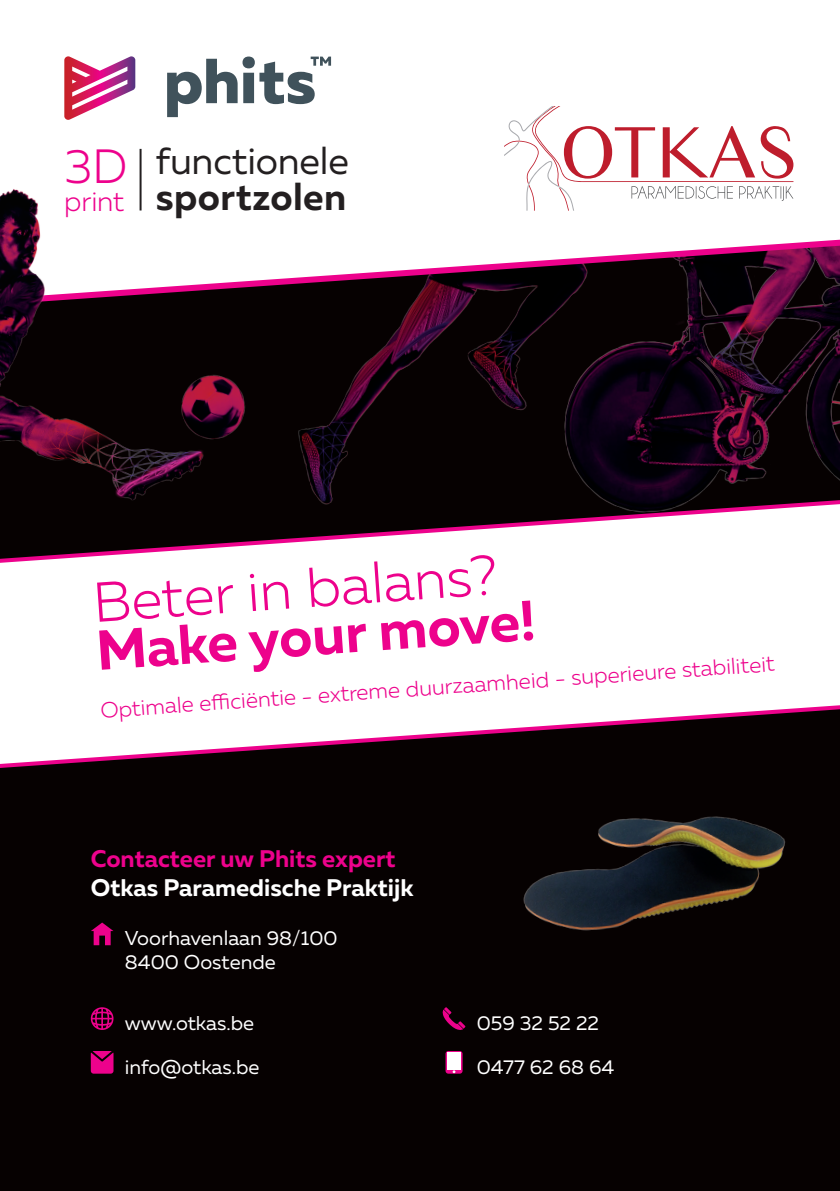
<style>
.page{position:relative;width:840px;height:1191px;background:#fff}
.page>*{position:absolute;margin:0;border:0;box-sizing:border-box;transform-origin:0 0}
.t1{font:300 56px "Muller";color:#ed028c}
.t2{font:700 56px "Muller";color:#ed028c}
.t3{font:300 48px "Muller";color:#ed028c}
.t4{font:37.4px "Muller";letter-spacing:-.005em;color:#231f20}
.t5{font:700 37.4px "Muller";letter-spacing:.01em;color:#231f20}
.t6{font:300 28px "Muller";letter-spacing:-.005em;color:#ed028c}
.t7{font:700 24px "Muller";color:#fff}
.t8{font:700 24px "Muller";color:#ed028c}
.t9{font:300 22px "Muller";color:#ed028c}
.t10{font:20px/43.6px "Muller";color:#fff}
</style>
<div class="page">
<div style="left:0;top:771px;width:839px;height:420px;background:#060101"></div>
<svg style="left:91px;top:922px;width:22px;height:23px"></svg>
<svg style="left:91px;top:1007px;width:22px;height:23px"></svg>
<svg style="left:91px;top:1051px;width:22px;height:22px"></svg>
<svg style="left:440px;top:1007px;width:25px;height:24px"></svg>
<svg style="left:442px;top:1051px;width:23px;height:22px"></svg>
<svg style="left:445px;top:1051px;width:17px;height:22px"></svg>
<div style="left:447px;top:1052px;width:13px;height:17px;background:#fff"></div>
<svg style="left:64px;top:56px;width:71px;height:64px"></svg>
<svg style="left:167px;top:57px;width:164px;height:60px"></svg>
<svg style="left:399px;top:239px;width:440px;height:253px;background:#281320"></svg>
<img style="left:0;top:148px;width:399px;height:344px">
<hr style="left:139px;top:149px;width:2px;height:61px;background:#231f20">
<svg style="left:0;top:492px;width:839px;height:279px"></svg>
<svg style="left:504px;top:106px;width:289px;height:104px"></svg>
<div style="left:511px;top:815px;width:282px;height:135px;background:#060101"></div>
<img style="left:504px;top:797px;width:290px;height:148px">
<h2 class="t3" style="left:64px;top:137px;width:65px">3D</h2>
<h3 class="t6" style="left:64px;top:184px;width:61px">print</h3>
<h3 class="t4" style="left:156px;top:138px;width:194px">functionele</h3>
<h3 class="t5" style="left:156px;top:174px;width:192px">sportzolen</h3>
<h1 class="t1" style="left:91px;top:569px;width:406px;rotate:-4deg">Beter in balans?</h1>
<h1 class="t2" style="left:94px;top:615px;width:441px;rotate:-4deg">Make your move!</h1>
<p class="t9" style="left:100px;top:697px;width:677px;rotate:-4deg">Optimale effi ciëntie - extreme duurzaamheid - superieure stabiliteit</p>
<p class="t8" style="left:91px;top:843px;width:306px">Contacteer uw Phits expert</p>
<p class="t7" style="left:91px;top:872px;width:324px">Otkas Paramedische Praktijk</p>
<p class="t10" style="left:125px;top:926px;width:214px;line-height:24px">Voorhavenlaan 98/100<br>8400 Oostende</p>
<p class="t10" style="left:125px;top:1001px;width:136px">www.otkas.be info@otkas.be</p>
<p class="t10" style="left:476px;top:1001px;width:139px">059 32 52 22<br>0477 62 68 64</p>
</div>
